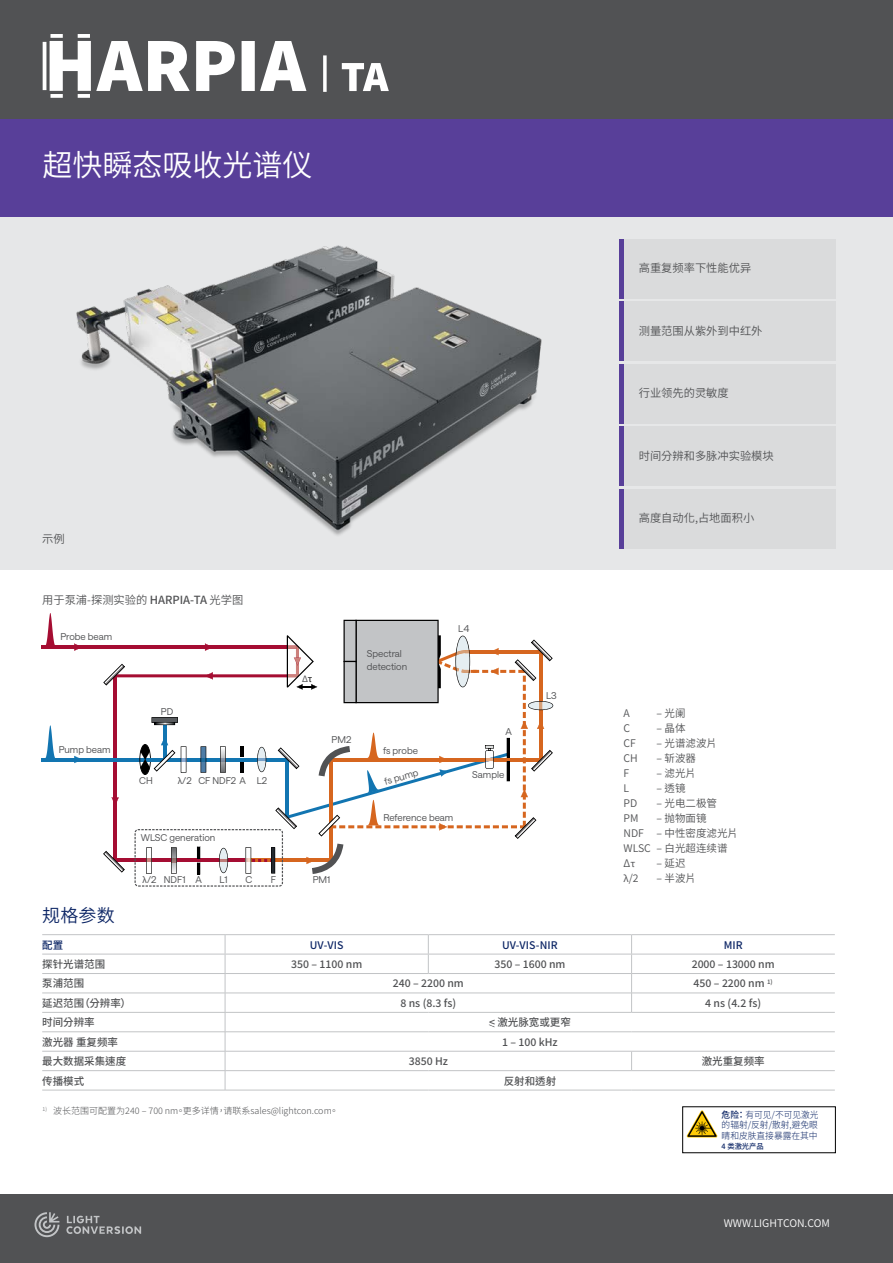
<style>
.page{position:relative;width:893px;height:1263px;background:#fff}
.page>*{position:absolute;margin:0;border:0;box-sizing:border-box;transform-origin:0 0}
.t1{font:30px "Source Han Sans TC";color:#fff}
.t2{font:18px "Source Han Sans TC";color:#0e2766}
.t3{font:11.25px "Source Han Sans TC";color:#515254}
.t4{font:11.25px "Saans";color:#515254}
.t5{font:500 10.5px "Source Han Sans TC";color:#515254}
.t6{font:10.5px/15px "Source Han Sans TC";color:#515254}
.t7{font:500 10.5px "Source Han Sans TC";letter-spacing:.01em;color:#0e2766}
.t8{font:10.5px "Source Han Sans TC";color:#fff}
.t9{font:9.6px/12.8px "Saans";color:#515254}
.t10{font:9.6px "Myriad Pro";color:#515254}
.t11{font:300 9px "Source Han Sans TC";color:#515254}
.t12{font:300 9px/10.5px "Source Han Sans TC";color:#0e2766;text-align:justify}
.t13{font:500 7.5px "Source Han Sans TC";color:#0e2766}
.s1{font-weight:500}
.s2{font-family:"Source Sans Pro";color:#000}
.s3{font-family:"Myriad Pro"}
.s4{font-family:"Source Sans Pro"}
</style>
<div class="page">
<div style="left:0;top:1195px;width:893px;height:68px;background:#515254"></div>
<div style="left:0;top:113px;width:893px;height:105px;background:#583f99"></div>
<div style="left:0;top:0;width:893px;height:119px;background:#515254"></div>
<svg style="left:34px;top:1212px;width:25px;height:25px"></svg>
<svg style="left:66px;top:1216px;width:75px;height:18px"></svg>
<div style="left:0;top:218px;width:893px;height:352px;background:#e6e7e8"></div>
<svg style="left:44px;top:613px;width:13px;height:33px"></svg>
<hr style="left:41px;top:646px;width:256px;height:3px;background:#a50d32">
<svg style="left:74px;top:643px;width:8px;height:8px"></svg>
<svg style="left:74px;top:756px;width:8px;height:7px"></svg>
<hr style="left:41px;top:758px;width:246px;height:3px;background:#1275b1">
<svg style="left:103px;top:620px;width:450px;height:267px"></svg>
<svg style="left:45px;top:725px;width:10px;height:33px"></svg>
<svg style="left:43px;top:34px;width:263px;height:64px"></svg>
<svg style="left:323px;top:55px;width:66px;height:37px"></svg>
<svg style="left:428px;top:935px;width:1px;height:38px"></svg>
<hr style="left:42px;top:973px;width:183px;height:1px;background:#c2c4c6">
<hr style="left:42px;top:993px;width:183px;height:1px;background:#c2c4c6">
<hr style="left:42px;top:1012px;width:183px;height:1px;background:#c2c4c6">
<hr style="left:42px;top:1031px;width:183px;height:1px;background:#c2c4c6">
<hr style="left:42px;top:1051px;width:183px;height:1px;background:#c2c4c6">
<hr style="left:225px;top:934px;width:203px;height:1px;background:#c2c4c6">
<hr style="left:428px;top:934px;width:204px;height:1px;background:#c2c4c6">
<hr style="left:632px;top:934px;width:203px;height:1px;background:#c2c4c6">
<hr style="left:225px;top:954px;width:203px;height:1px;background:#c2c4c6">
<hr style="left:428px;top:954px;width:204px;height:1px;background:#c2c4c6">
<hr style="left:632px;top:954px;width:203px;height:1px;background:#c2c4c6">
<hr style="left:42px;top:1070px;width:183px;height:1px;background:#c2c4c6">
<hr style="left:42px;top:1090px;width:183px;height:1px;background:#c2c4c6">
<hr style="left:632px;top:973px;width:203px;height:1px;background:#c2c4c6">
<hr style="left:632px;top:993px;width:203px;height:1px;background:#c2c4c6">
<hr style="left:225px;top:1012px;width:203px;height:1px;background:#c2c4c6">
<hr style="left:428px;top:1012px;width:204px;height:1px;background:#c2c4c6">
<hr style="left:632px;top:1012px;width:203px;height:1px;background:#c2c4c6">
<hr style="left:225px;top:1031px;width:203px;height:1px;background:#c2c4c6">
<hr style="left:428px;top:1031px;width:204px;height:1px;background:#c2c4c6">
<hr style="left:632px;top:1031px;width:203px;height:1px;background:#c2c4c6">
<hr style="left:632px;top:1051px;width:203px;height:1px;background:#c2c4c6">
<hr style="left:225px;top:1051px;width:203px;height:1px;background:#c2c4c6">
<hr style="left:428px;top:1051px;width:204px;height:1px;background:#c2c4c6">
<svg style="left:631px;top:1051px;width:1px;height:19px"></svg>
<hr style="left:42px;top:934px;width:183px;height:1px;background:#c2c4c6">
<hr style="left:42px;top:954px;width:183px;height:1px;background:#c2c4c6">
<hr style="left:225px;top:973px;width:203px;height:1px;background:#c2c4c6">
<hr style="left:428px;top:973px;width:204px;height:1px;background:#c2c4c6">
<svg style="left:631px;top:935px;width:1px;height:77px"></svg>
<hr style="left:225px;top:993px;width:203px;height:1px;background:#c2c4c6">
<hr style="left:428px;top:993px;width:204px;height:1px;background:#c2c4c6">
<hr style="left:225px;top:1070px;width:203px;height:1px;background:#c2c4c6">
<hr style="left:428px;top:1070px;width:204px;height:1px;background:#c2c4c6">
<hr style="left:632px;top:1070px;width:203px;height:1px;background:#c2c4c6">
<hr style="left:225px;top:1090px;width:203px;height:1px;background:#c2c4c6">
<hr style="left:428px;top:1090px;width:204px;height:1px;background:#c2c4c6">
<hr style="left:632px;top:1090px;width:203px;height:1px;background:#c2c4c6">
<svg style="left:225px;top:935px;width:1px;height:155px"></svg>
<div style="left:624px;top:239px;width:212px;height:59px;background:#dadbdc"></div>
<div style="left:619px;top:239px;width:5px;height:59px;background:#583f99"></div>
<div style="left:624px;top:302px;width:212px;height:59px;background:#dadbdc"></div>
<div style="left:619px;top:302px;width:5px;height:59px;background:#583f99"></div>
<div style="left:624px;top:364px;width:212px;height:59px;background:#dadbdc"></div>
<div style="left:619px;top:364px;width:5px;height:59px;background:#583f99"></div>
<div style="left:624px;top:426px;width:212px;height:60px;background:#dadbdc"></div>
<div style="left:619px;top:426px;width:5px;height:60px;background:#583f99"></div>
<div style="left:624px;top:489px;width:212px;height:59px;background:#dadbdc"></div>
<div style="left:619px;top:489px;width:5px;height:59px;background:#583f99"></div>
<img style="left:76px;top:245px;width:466px;height:291px">
<svg style="left:687px;top:1110px;width:31px;height:27px"></svg>
<h1 class="t1" style="left:43px;top:148px;width:272px">超快瞬态吸收光谱仪</h1>
<p class="t3" style="left:42px;top:533px;width:24px">示例</p>
<p class="t3" style="left:42px;top:594px;width:203px">用于泵浦-探测实验的 <span class="s1">HARPIA-TA</span> 光学图</p>
<p class="t9" style="left:60px;top:629px;width:53px">Probe beam</p>
<p class="t9" style="left:59px;top:742px;width:53px">Pump beam</p>
<p class="t9" style="left:161px;top:704px;width:14px">PD</p>
<p class="t10" style="left:302px;top:673px;width:12px">Δ<span class="s2">τ</span></p>
<p class="t9" style="left:367px;top:647px;width:42px">Spectral detection</p>
<p class="t9" style="left:332px;top:733px;width:21px">PM2</p>
<p class="t9" style="left:383px;top:744px;width:36px">fs probe</p>
<p class="t9" style="left:139px;top:773px;width:15px">CH</p>
<p class="t9" style="left:383px;top:774px;width:36px;rotate:-16deg">fs pump</p>
<p class="t9" style="left:178px;top:773px;width:15px"><span class="s3">λ</span>/2</p>
<p class="t9" style="left:198px;top:773px;width:70px">CF NDF2 A L2</p>
<p class="t9" style="left:458px;top:622px;width:13px">L4</p>
<p class="t9" style="left:506px;top:724px;width:8px">A</p>
<p class="t9" style="left:472px;top:767px;width:34px">Sample</p>
<p class="t9" style="left:141px;top:830px;width:76px">WLSC generation</p>
<p class="t9" style="left:143px;top:872px;width:15px"><span class="s3">λ</span>/2</p>
<p class="t9" style="left:246px;top:872px;width:8px">C</p>
<p class="t9" style="left:271px;top:872px;width:7px">F</p>
<p class="t9" style="left:164px;top:872px;width:40px">NDF1 A</p>
<p class="t9" style="left:219px;top:872px;width:10px">L1</p>
<p class="t9" style="left:313px;top:873px;width:19px">PM1</p>
<p class="t9" style="left:383px;top:811px;width:71px">Reference beam</p>
<p class="t9" style="left:546px;top:688px;width:12px">L3</p>
<p class="t3" style="left:639px;top:262px;width:114px">高重复频率下性能优异</p>
<p class="t3" style="left:639px;top:324px;width:125px">测量范围从紫外到中红外</p>
<p class="t3" style="left:639px;top:387px;width:91px">行业领先的灵敏度</p>
<p class="t3" style="left:639px;top:449px;width:136px">时间分辨和多脉冲实验模块</p>
<p class="t3" style="left:639px;top:511px;width:117px">高度自动化,占地面积小</p>
<p class="t6" style="left:624px;top:706px;width:8px">A</p>
<p class="t6" style="left:657px;top:706px;width:30px">– 光阑</p>
<p class="t6" style="left:624px;top:721px;width:8px">C</p>
<p class="t6" style="left:657px;top:721px;width:30px">– 晶体</p>
<p class="t6" style="left:624px;top:736px;width:14px">CF</p>
<p class="t6" style="left:657px;top:736px;width:62px">– 光谱滤波片</p>
<p class="t6" style="left:624px;top:751px;width:16px">CH</p>
<p class="t6" style="left:657px;top:751px;width:41px">– 斩波器</p>
<p class="t6" style="left:624px;top:766px;width:7px">F</p>
<p class="t6" style="left:657px;top:766px;width:41px">– 滤光片</p>
<p class="t6" style="left:624px;top:781px;width:7px">L</p>
<p class="t6" style="left:657px;top:781px;width:30px">– 透镜</p>
<p class="t6" style="left:624px;top:796px;width:15px">PD</p>
<p class="t6" style="left:657px;top:796px;width:62px">– 光电二极管</p>
<p class="t6" style="left:624px;top:811px;width:17px">PM</p>
<p class="t6" style="left:624px;top:811px;width:116px;text-indent:33px">– 抛物面镜<br>NDF – 中性密度滤光片<br>WLSC – 白光超连续谱<br>Δ<span class="s4">τ</span></p>
<p class="t6" style="left:657px;top:856px;width:30px">– 延迟</p>
<p class="t6" style="left:624px;top:871px;width:17px"><span class="s4">λ</span>/2</p>
<p class="t6" style="left:657px;top:871px;width:41px">– 半波片</p>
<h2 class="t2" style="left:42px;top:905px;width:74px">规格参数</h2>
<p class="t7" style="left:42px;top:939px;width:23px">配置</p>
<p class="t7" style="left:310px;top:939px;width:35px">UV-VIS</p>
<p class="t7" style="left:502px;top:939px;width:57px">UV-VIS-NIR</p>
<p class="t7" style="left:724px;top:939px;width:21px">MIR</p>
<p class="t5" style="left:42px;top:958px;width:64px">探针光谱范围</p>
<p class="t5" style="left:291px;top:958px;width:73px">350 – 1100 nm</p>
<p class="t5" style="left:494px;top:958px;width:73px">350 – 1600 nm</p>
<p class="t5" style="left:692px;top:958px;width:85px">2000 – 13000 nm</p>
<p class="t5" style="left:42px;top:978px;width:43px">泵浦范围</p>
<p class="t5" style="left:393px;top:978px;width:73px">240 – 2200 nm</p>
<p class="t5" style="left:694px;top:978px;width:81px">450 – 2200 nm <sup>1)</sup></p>
<p class="t5" style="left:42px;top:997px;width:90px">延迟范围（分辨率）</p>
<p class="t5" style="left:400px;top:997px;width:57px">8 ns (8.3 fs)</p>
<p class="t5" style="left:705px;top:997px;width:57px">4 ns (4.2 fs)</p>
<p class="t5" style="left:42px;top:1016px;width:54px">时间分辨率</p>
<p class="t5" style="left:489px;top:1016px;width:83px">&lt; 激光脉宽或更窄</p>
<p class="t5" style="left:42px;top:1036px;width:77px">激光器 重复频率</p>
<p class="t5" style="left:502px;top:1036px;width:57px">1 – 100 kHz</p>
<p class="t5" style="left:42px;top:1055px;width:85px">最大数据采集速度</p>
<p class="t5" style="left:409px;top:1055px;width:41px">3850 Hz</p>
<p class="t5" style="left:702px;top:1055px;width:64px">激光重复频率</p>
<p class="t5" style="left:42px;top:1075px;width:43px">传播模式</p>
<p class="t5" style="left:504px;top:1075px;width:54px">反射和透射</p>
<p class="t4" style="left:489px;top:1016px;width:8px">&lt;</p>
<p class="t11" style="left:43px;top:1105px;width:297px"><sup>1)</sup> 波长范围可配置为240 – 700 nm。更多详情，请联系sales@lightcon.com。</p>
<p class="t12" style="left:722px;top:1109px;width:99px"><span class="s1">危险：</span> 有可见/不可见激光的辐射/反射/散射,避免眼睛和皮肤直接暴露在其中</p>
<p class="t13" style="left:722px;top:1142px;width:44px">4 类激光产品</p>
<p class="t8" style="left:724px;top:1217px;width:108px">WWW.LIGHTCON.COM</p>
</div>
